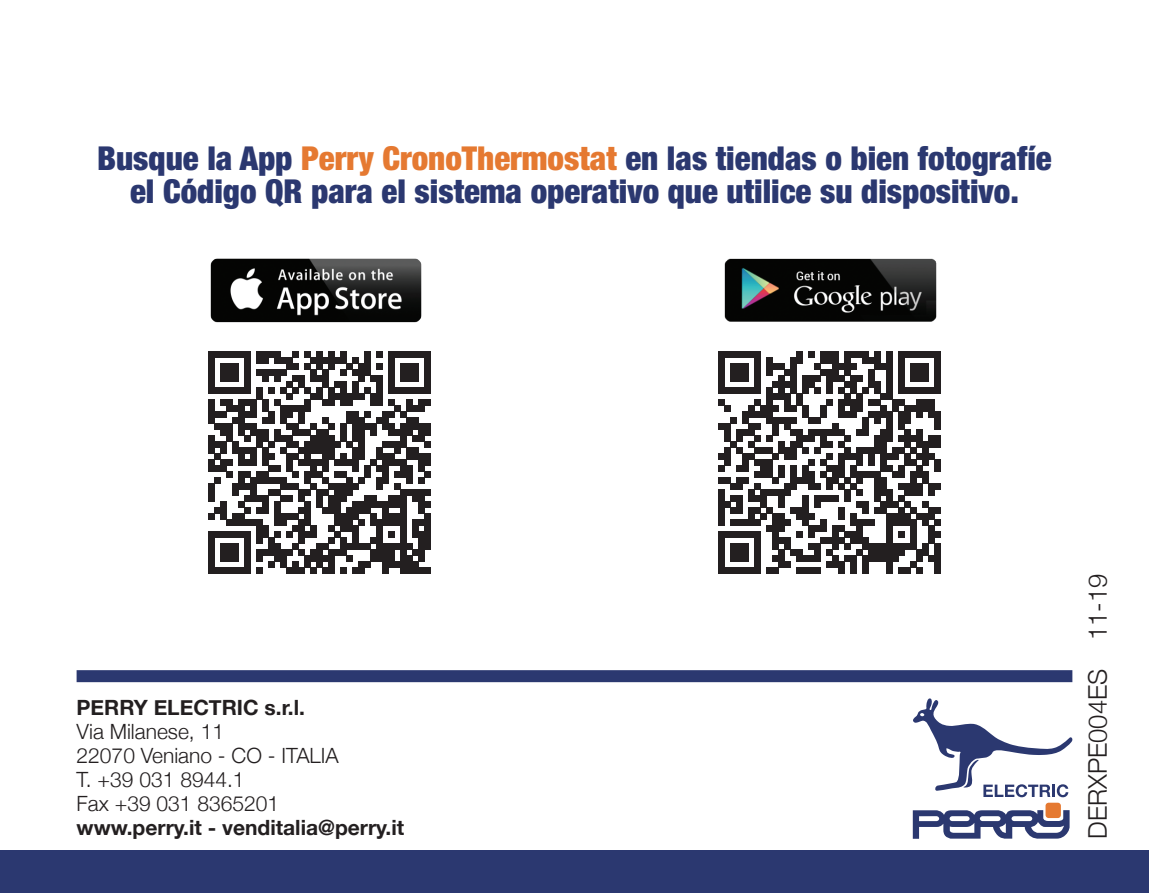
<style>
.page{position:relative;width:1149px;height:893px;background:#fff}
.page>*{position:absolute;margin:0;border:0;box-sizing:border-box;transform-origin:0 0}
.t1{font:900 condensed 33px "Helvetica Neue";color:#2b3870}
.t2{font:300 25.5px "Helvetica Neue";color:#231f20}
.t3{font:300 21px "Helvetica Neue";color:#231f20}
.t4{font:700 21px "Helvetica Neue";color:#231f20}
.s1{color:#e57931}
</style>
<div class="page">
<div style="left:0;top:850px;width:1148px;height:43px;background:#2b3870"></div>
<div style="left:1045px;top:803px;width:15px;height:15px;background:#e57931;border-radius:3px"></div>
<svg style="left:913px;top:698px;width:159px;height:99px"></svg>
<svg style="left:912px;top:810px;width:157px;height:29px"></svg>
<div style="left:77px;top:670px;width:994px;height:12px;background:#2b3870"></div>
<svg style="left:208px;top:351px;width:222px;height:222px"></svg>
<svg style="left:718px;top:351px;width:222px;height:222px"></svg>
<div style="left:934px;top:543px;width:6px;height:30px;background:#231f20"></div>
<img style="left:210px;top:258px;width:212px;height:65px">
<img style="left:724px;top:258px;width:213px;height:64px">
<p class="t1" style="left:97px;top:138px;width:955px">Busque la App <span class="s1">Perry CronoThermostat</span> en las tiendas o bien fotografíe</p>
<p class="t1" style="left:130px;top:171px;width:890px">el Código QR para el sistema operativo que utilice su dispositivo.</p>
<p class="t4" style="left:77px;top:691px;width:230px">PERRY ELECTRIC s.r.l.</p>
<p class="t3" style="left:77px;top:714px;width:149px">Via Milanese, 11</p>
<p class="t3" style="left:77px;top:738px;width:263px">22070 Veniano - CO - ITALIA</p>
<p class="t3" style="left:77px;top:762px;width:169px">T. +39 031 8944.1</p>
<p class="t3" style="left:77px;top:786px;width:204px">Fax +39 031 8365201</p>
<p class="t4" style="left:77px;top:811px;width:329px">www.perry.it - venditalia@perry.it</p>
<p class="t2" style="left:1076px;top:839px;width:267px;rotate:-90deg">DERXPE004ES 11-19</p>
</div>
